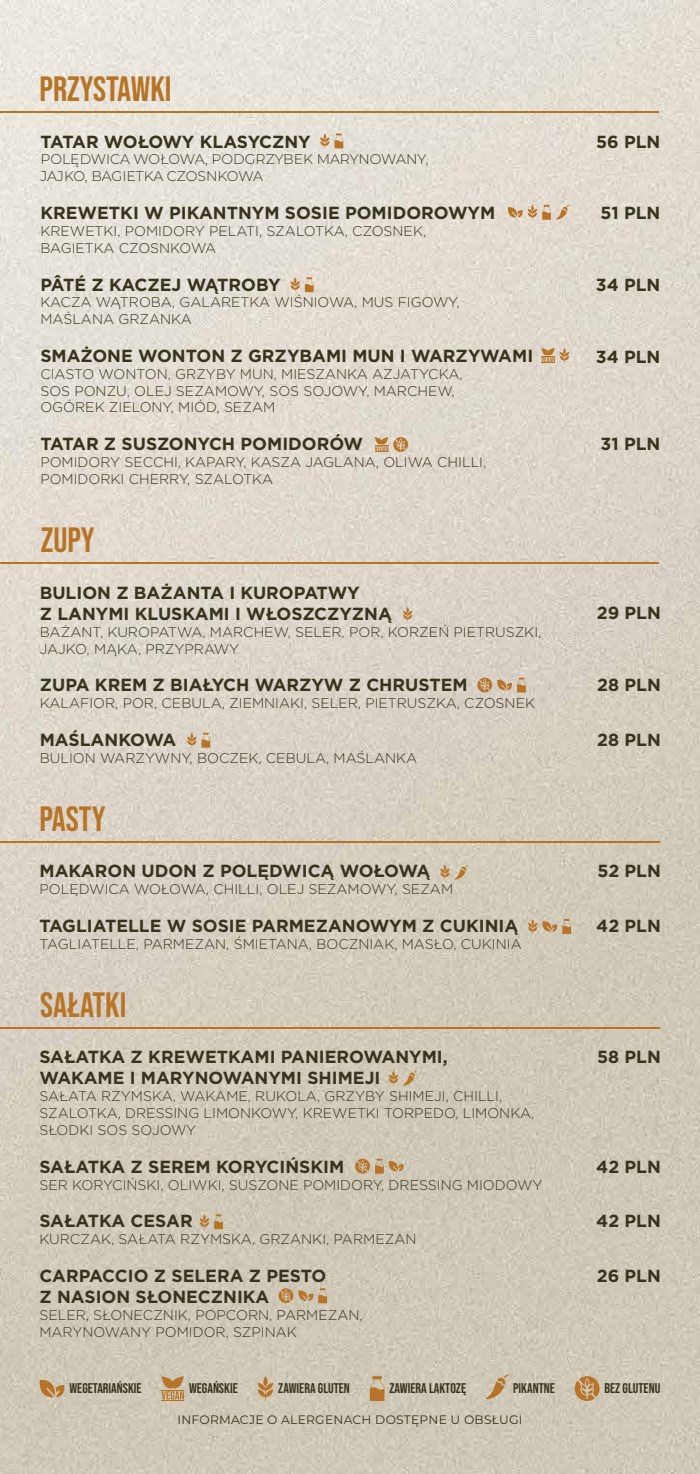
<style>
.page{position:relative;width:700px;height:1474px;background:#fff}
.page>*{position:absolute;margin:0;border:0;box-sizing:border-box;transform-origin:0 0}
.t1{font:35px "Bebas Neue";color:#b77426}
.t2{font:700 17.5px/21px "Gotham";color:#38331e}
.t3{font:700 17.5px "Gotham";letter-spacing:-.02em;color:#38331e}
.t4{font:300 14px/16.8px "Gotham";color:#38331e}
.t5{font:14px "Bebas Neue";color:#38331e}
.t6{font:300 14px/16.8px "Montserrat";color:#38331e}
.t7{font:12.25px "Montserrat";letter-spacing:.02em;color:#38331d}
</style>
<div class="page">
<img style="left:0;top:0;width:699px;height:1473px">
<hr style="left:0;top:111px;width:658px;height:2px;background:#b77426">
<hr style="left:0;top:562px;width:658px;height:1px;background:#b77426">
<hr style="left:0;top:1027px;width:659px;height:1px;background:#b77426">
<hr style="left:0;top:841px;width:658px;height:1px;background:#b77426">
<svg style="left:40px;top:1379px;width:25px;height:18px"></svg>
<svg style="left:161px;top:1376px;width:23px;height:25px"></svg>
<svg style="left:257px;top:1376px;width:16px;height:24px"></svg>
<svg style="left:370px;top:1376px;width:14px;height:24px"></svg>
<svg style="left:486px;top:1374px;width:22px;height:25px"></svg>
<svg style="left:574px;top:1376px;width:25px;height:24px"></svg>
<svg style="left:541px;top:348px;width:28px;height:15px"></svg>
<svg style="left:403px;top:607px;width:9px;height:15px"></svg>
<svg style="left:320px;top:133px;width:23px;height:15px"></svg>
<svg style="left:290px;top:277px;width:23px;height:15px"></svg>
<svg style="left:528px;top:919px;width:43px;height:14px"></svg>
<svg style="left:187px;top:732px;width:23px;height:15px"></svg>
<svg style="left:507px;top:205px;width:62px;height:15px"></svg>
<svg style="left:440px;top:864px;width:28px;height:15px"></svg>
<svg style="left:200px;top:1214px;width:23px;height:15px"></svg>
<svg style="left:388px;top:1070px;width:28px;height:15px"></svg>
<svg style="left:375px;top:437px;width:33px;height:15px"></svg>
<svg style="left:477px;top:677px;width:48px;height:15px"></svg>
<svg style="left:278px;top:1288px;width:49px;height:15px"></svg>
<svg style="left:355px;top:1158px;width:49px;height:15px"></svg>
<h1 class="t1" style="left:40px;top:69px;width:133px">PRZYSTAWKI</h1>
<p class="t3" style="left:40px;top:130px;width:272px">TATAR WOŁOWY KLASYCZNY</p>
<p class="t6" style="left:40px;top:151px;width:389px">POLĘDWICA WOŁOWA, PODGRZYBEK MARYNOWANY,<br>JAJKO, BAGIETKA CZOSNKOWA</p>
<p class="t2" style="left:40px;top:202px;width:456px">KREWETKI W PIKANTNYM SOSIE POMIDOROWYM</p>
<p class="t4" style="left:40px;top:222px;width:387px">KREWETKI, POMIDORY PELATI, SZALOTKA, CZOSNEK,<br>BAGIETKA CZOSNKOWA</p>
<p class="t2" style="left:40px;top:274px;width:242px">PÂTÉ Z KACZEJ WĄTROBY</p>
<p class="t4" style="left:40px;top:293px;width:421px">KACZA WĄTROBA, GALARETKA WIŚNIOWA, MUS FIGOWY,<br>MAŚLANA GRZANKA</p>
<p class="t2" style="left:40px;top:345px;width:494px">SMAŻONE WONTON Z GRZYBAMI MUN I WARZYWAMI</p>
<p class="t4" style="left:40px;top:365px;width:424px">CIASTO WONTON, GRZYBY MUN, MIESZANKA AZJATYCKA,<br>SOS PONZU, OLEJ SEZAMOWY, SOS SOJOWY, MARCHEW,<br>OGÓREK ZIELONY, MIÓD, SEZAM</p>
<p class="t2" style="left:40px;top:433px;width:324px">TATAR Z SUSZONYCH POMIDORÓW</p>
<p class="t4" style="left:40px;top:453px;width:447px">POMIDORY SECCHI, KAPARY, KASZA JAGLANA, OLIWA CHILLI,<br>POMIDORKI CHERRY, SZALOTKA</p>
<h1 class="t1" style="left:41px;top:519px;width:55px">ZUPY</h1>
<p class="t2" style="left:40px;top:582px;width:353px">BULION Z BAŻANTA I KUROPATWY<br>Z LANYMI KLUSKAMI I WŁOSZCZYZNĄ</p>
<p class="t4" style="left:40px;top:623px;width:503px">BAŻANT, KUROPATWA, MARCHEW, SELER, POR, KORZEŃ PIETRUSZKI,<br>JAJKO, MĄKA, PRZYPRAWY</p>
<p class="t2" style="left:40px;top:674px;width:429px">ZUPA KREM Z BIAŁYCH WARZYW Z CHRUSTEM</p>
<p class="t4" style="left:40px;top:694px;width:496px">KALAFIOR, POR, CEBULA, ZIEMNIAKI, SELER, PIETRUSZKA, CZOSNEK</p>
<p class="t2" style="left:40px;top:729px;width:138px">MAŚLANKOWA</p>
<p class="t4" style="left:40px;top:749px;width:379px">BULION WARZYWNY, BOCZEK, CEBULA, MAŚLANKA</p>
<h1 class="t1" style="left:40px;top:798px;width:67px">PASTY</h1>
<p class="t2" style="left:39px;top:860px;width:392px">MAKARON UDON Z POLĘDWICĄ WOŁOWĄ</p>
<p class="t4" style="left:39px;top:880px;width:415px">POLĘDWICA WOŁOWA, CHILLI, OLEJ SEZAMOWY, SEZAM</p>
<p class="t2" style="left:39px;top:915px;width:480px">TAGLIATELLE W SOSIE PARMEZANOWYM Z CUKINIĄ</p>
<p class="t4" style="left:39px;top:935px;width:483px">TAGLIATELLE, PARMEZAN, ŚMIETANA, BOCZNIAK, MASŁO, CUKINIA</p>
<h1 class="t1" style="left:40px;top:984px;width:88px">SAŁATKI</h1>
<p class="t2" style="left:39px;top:1046px;width:410px">SAŁATKA Z KREWETKAMI PANIEROWANYMI,<br>WAKAME I MARYNOWANYMI SHIMEJI</p>
<p class="t4" style="left:39px;top:1087px;width:496px">SAŁATA RZYMSKA, WAKAME, RUKOLA, GRZYBY SHIMEJI, CHILLI,<br>SZALOTKA, DRESSING LIMONKOWY, KREWETKI TORPEDO, LIMONKA,<br>SŁODKI SOS SOJOWY</p>
<p class="t2" style="left:39px;top:1155px;width:306px">SAŁATKA Z SEREM KORYCIŃSKIM</p>
<p class="t4" style="left:39px;top:1175px;width:504px">SER KORYCIŃSKI, OLIWKI, SUSZONE POMIDORY, DRESSING MIODOWY</p>
<p class="t2" style="left:39px;top:1210px;width:155px">SAŁATKA CESAR</p>
<p class="t4" style="left:39px;top:1230px;width:378px">KURCZAK, SAŁATA RZYMSKA, GRZANKI, PARMEZAN</p>
<p class="t2" style="left:39px;top:1265px;width:288px">CARPACCIO Z SELERA Z PESTO<br>Z NASION SŁONECZNIKA</p>
<p class="t4" style="left:39px;top:1305px;width:325px">SELER, SŁONECZNIK, POPCORN, PARMEZAN,<br>MARYNOWANY POMIDOR, SZPINAK</p>
<p class="t2" style="left:596px;top:131px;width:66px">56 PLN</p>
<p class="t2" style="left:600px;top:202px;width:62px">51 PLN</p>
<p class="t2" style="left:595px;top:274px;width:66px">34 PLN</p>
<p class="t2" style="left:595px;top:346px;width:66px">34 PLN</p>
<p class="t2" style="left:600px;top:433px;width:61px">31 PLN</p>
<p class="t2" style="left:596px;top:602px;width:66px">29 PLN</p>
<p class="t2" style="left:597px;top:674px;width:65px">28 PLN</p>
<p class="t2" style="left:597px;top:728px;width:65px">28 PLN</p>
<p class="t2" style="left:597px;top:860px;width:65px">52 PLN</p>
<p class="t2" style="left:596px;top:915px;width:66px">42 PLN</p>
<p class="t2" style="left:597px;top:1046px;width:65px">58 PLN</p>
<p class="t2" style="left:596px;top:1155px;width:66px">42 PLN</p>
<p class="t2" style="left:596px;top:1210px;width:66px">42 PLN</p>
<p class="t2" style="left:596px;top:1264px;width:66px">26 PLN</p>
<p class="t5" style="left:69px;top:1380px;width:74px">WEGETARIAŃSKIE</p>
<p class="t5" style="left:189px;top:1380px;width:50px">WEGAŃSKIE</p>
<p class="t5" style="left:278px;top:1380px;width:73px">ZAWIERA GLUTEN</p>
<p class="t5" style="left:389px;top:1380px;width:78px">ZAWIERA LAKTOZĘ</p>
<p class="t5" style="left:513px;top:1380px;width:43px">PIKANTNE</p>
<p class="t5" style="left:604px;top:1380px;width:57px">BEZ GLUTENU</p>
<p class="t7" style="left:177px;top:1411px;width:346px">INFORMACJE O ALERGENACH DOSTĘPNE U OBSŁUGI</p>
</div>
